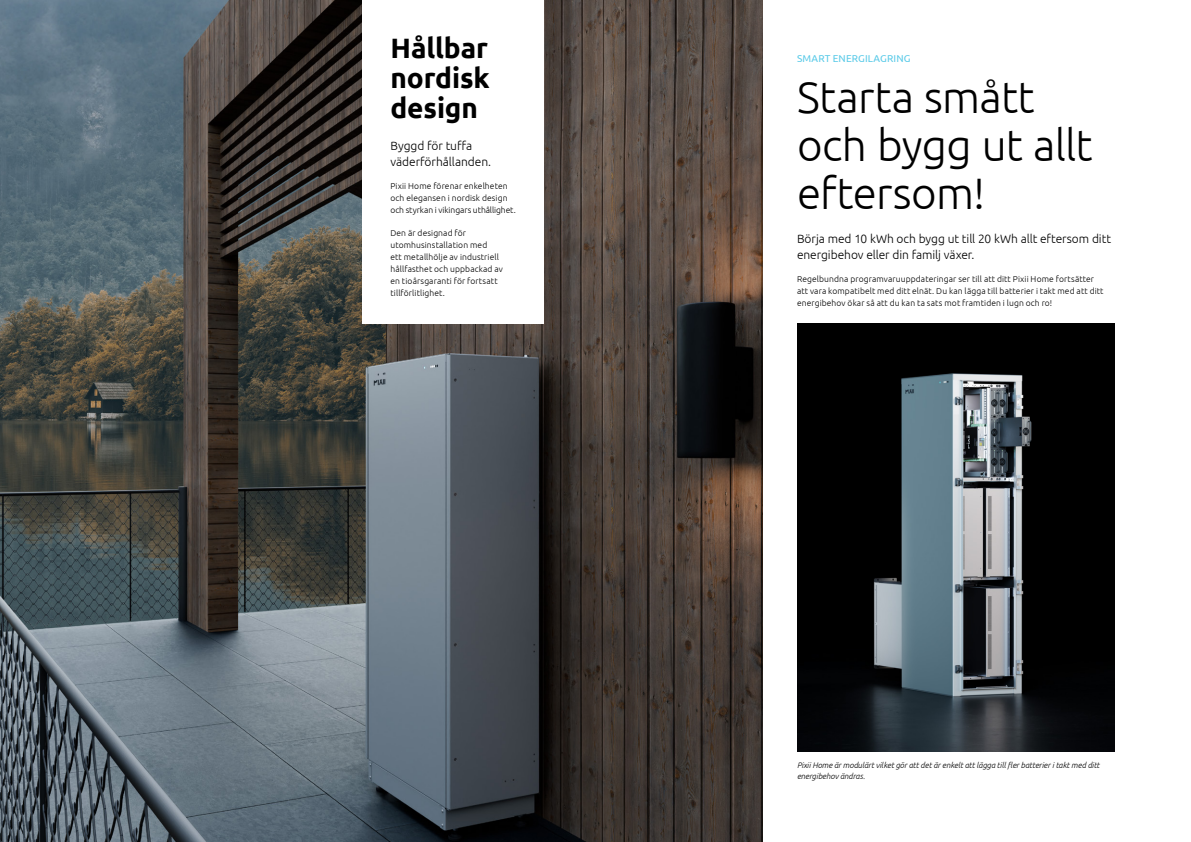
<style>
.page{position:relative;width:1191px;height:842px;background:#fff}
.page>*{position:absolute;margin:0;border:0;box-sizing:border-box;transform-origin:0 0}
.t1{font:300 44px/48px "Ubuntu";letter-spacing:-.015em;color:#000}
.t2{font:700 28px/30px "Ubuntu";letter-spacing:-.005em;color:#000;text-align:justify}
.t3{font:300 12px/16px "Ubuntu";letter-spacing:-.005em;color:#000}
.t4{font:10px "Ubuntu";letter-spacing:.015em;color:#59cae8}
.t5{font:300 8.5px/12px "Ubuntu";letter-spacing:.01em;color:#000}
.t6{font:italic 300 8px/11px "Ubuntu";letter-spacing:-.005em;color:#000}
</style>
<div class="page">
<img style="left:0;top:0;width:762px;height:842px">
<div style="left:362px;top:0;width:182px;height:323px;background:#fff"></div>
<img style="left:797px;top:323px;width:317px;height:428px">
<h2 class="t2" style="left:390px;top:32px;width:101px">Hållbar nordisk design</h2>
<h3 class="t3" style="left:390px;top:137px;width:102px">Byggd för tuffa väderförhållanden.</h3>
<p class="t5" style="left:390px;top:180px;width:127px">Pixii Home förenar enkelheten och elegansen i nordisk design och styrkan i vikingars uthållighet.</p>
<p class="t5" style="left:390px;top:227px;width:114px">Den är designad för utomhusinstallation med<br>ett metallhölje av industriell hållfasthet och uppbackad av en tioårsgaranti för fortsatt tillförlitlighet.</p>
<h3 class="t3" style="left:797px;top:230px;width:315px">Börja med 10 kWh och bygg ut till 20 kWh allt eftersom ditt energibehov eller din familj växer.</h3>
<p class="t4" style="left:797px;top:52px;width:115px">SMART ENERGILAGRING</p>
<h1 class="t1" style="left:797px;top:72px;width:297px">Starta smått och bygg ut allt eftersom!</h1>
<p class="t5" style="left:797px;top:273px;width:308px">Regelbundna programvaruuppdateringar ser till att ditt Pixii Home fortsätter att vara kompatibelt med ditt elnät. Du kan lägga till batterier i takt med att ditt energibehov ökar så att du kan ta sats mot framtiden i lugn och ro!</p>
<p class="t6" style="left:797px;top:759px;width:304px">Pixii Home är modulärt vilket gör att det är enkelt att lägga till fler batterier i takt med ditt energibehov ändras.</p>
</div>
